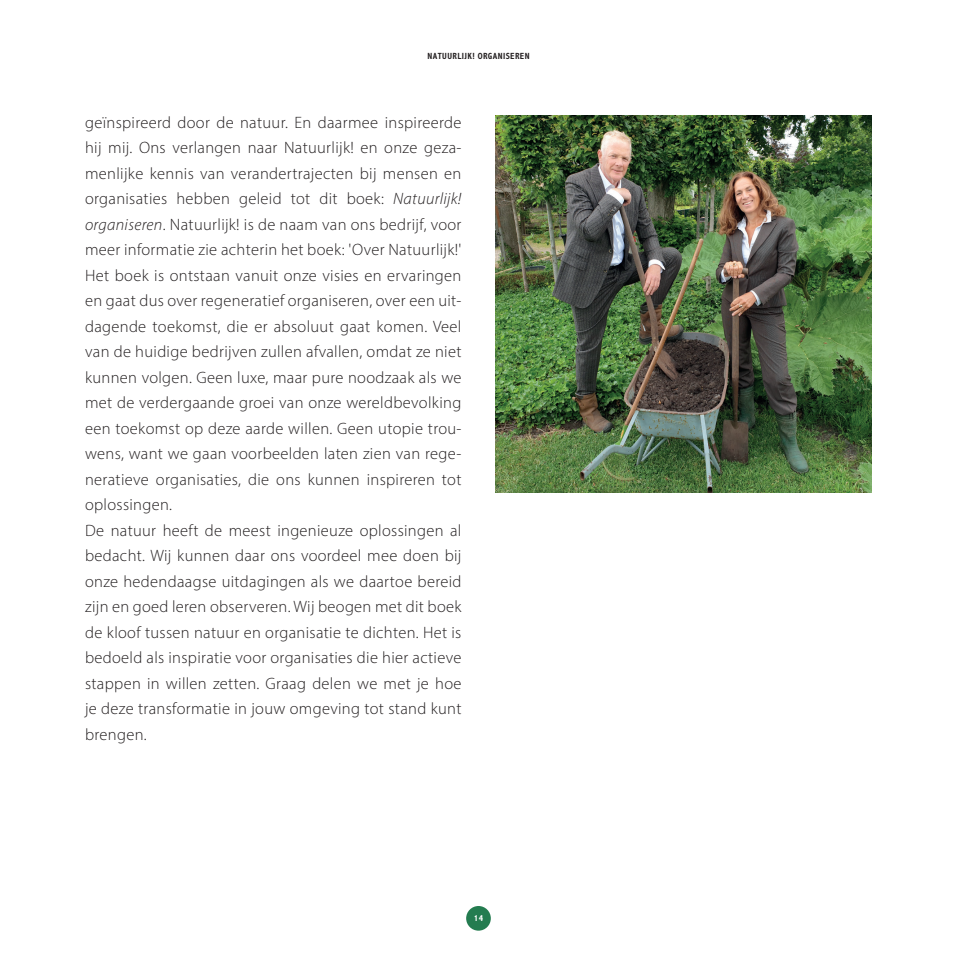
<style>
.page{position:relative;width:957px;height:957px;background:#fff}
.page>*{position:absolute;margin:0;border:0;box-sizing:border-box;transform-origin:0 0}
.ha-brood{font:300 16.5px/25.5px "Myriad Pro";letter-spacing:.02em;color:#231f20;text-align:justify}
.t1{font:700 condensed 9px "Abadi MT Pro";letter-spacing:.05em;color:#231f20}
.t2{font:700 condensed 9px "Abadi MT Pro";color:#fff}
.s1{font-style:italic}
</style>
<div class="page">
<div style="left:466px;top:906px;width:25px;height:24px;background:#247c50;border-radius:50%"></div>
<img style="left:495px;top:116px;width:377px;height:376px">
<p class="t1" style="left:427px;top:51px;width:104px">NATUURLIJK! ORGANISEREN</p>
<p class="ha-brood" style="left:85px;top:109px;width:378px">geïnspireerd door de natuur. En daarmee inspireerde hij mij. Ons verlangen naar Natuurlijk! en onze geza&shy;menlijke kennis van verandertrajecten bij mensen en organisaties hebben geleid tot dit boek: <span class="s1">Natuurlijk! organiseren</span>. Natuurlijk! is de naam van ons bedrijf, voor meer informatie zie achterin het boek: 'Over Natuurlijk!'</p>
<p class="ha-brood" style="left:85px;top:262px;width:378px">Het boek is ontstaan vanuit onze visies en ervaringen en gaat dus over regeneratief organiseren, over een uit&shy;dagende toekomst, die er absoluut gaat komen. Veel van de huidige bedrijven zullen afvallen, omdat ze niet kunnen volgen. Geen luxe, maar pure noodzaak als we met de verdergaande groei van onze wereldbevolking een toekomst op deze aarde willen. Geen utopie trou&shy;wens, want we gaan voorbeelden laten zien van rege&shy;neratieve organisaties, die ons kunnen inspireren tot oplossingen.</p>
<p class="ha-brood" style="left:85px;top:517px;width:378px">De natuur heeft de meest ingenieuze oplossingen al bedacht. Wij kunnen daar ons voordeel mee doen bij onze hedendaagse uitdagingen als we daartoe bereid zijn en goed leren observeren. Wij beogen met dit boek de kloof tussen natuur en organisatie te dichten. Het is bedoeld als inspiratie voor organisaties die hier actieve stappen in willen zetten. Graag delen we met je hoe je deze transformatie in jouw omgeving tot stand kunt brengen.</p>
<p class="t2" style="left:474px;top:912px;width:11px">14</p>
</div>
